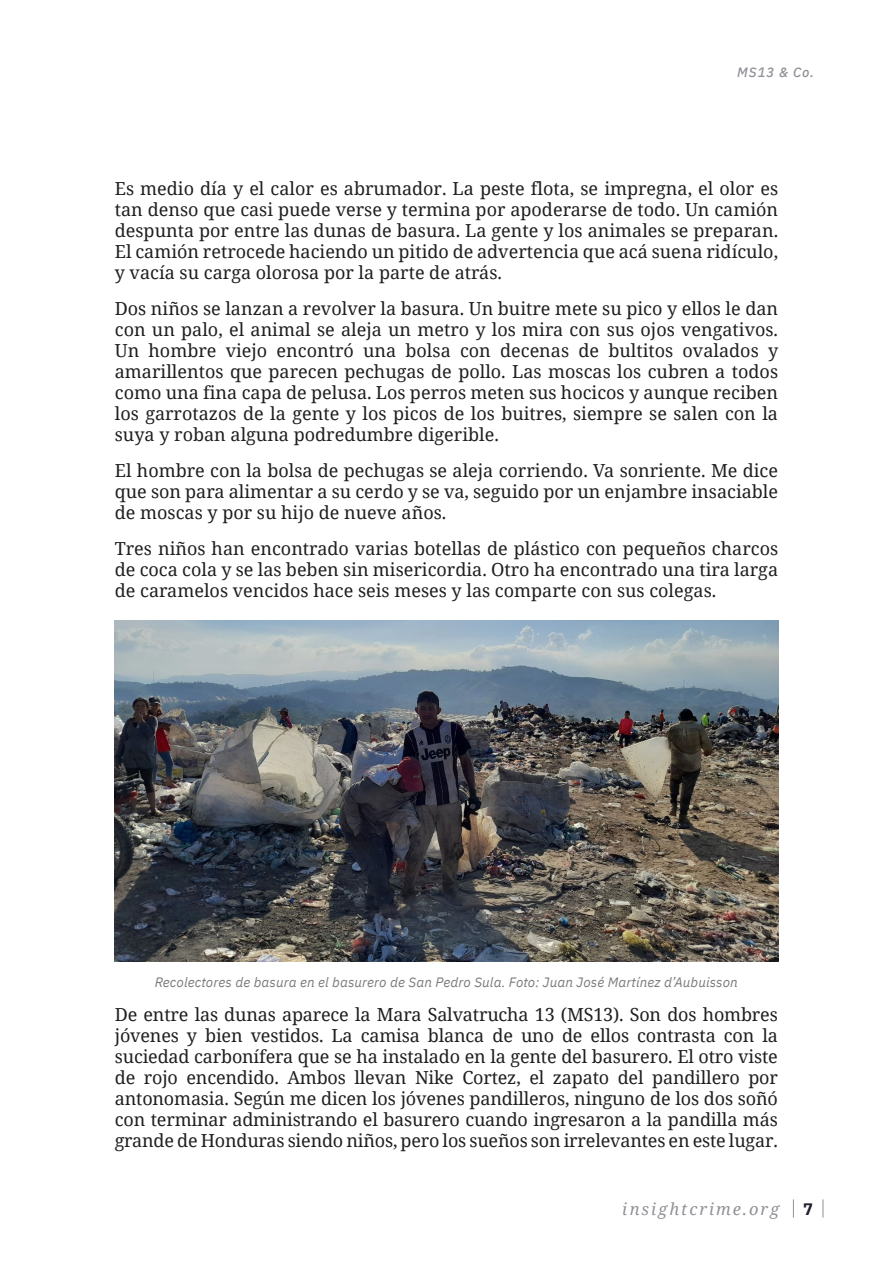
<style>
.page{position:relative;width:893px;height:1263px;background:#fff}
.page>*{position:absolute;margin:0;border:0;box-sizing:border-box;transform-origin:0 0}
.t1{font:18px/21px "Noto Serif";color:#1f1f1f;text-align:justify}
.t2{font:italic 16.5px "Noto Serif";letter-spacing:.12em;color:#201f2c}
.t3{font:700 16.5px "IBM Plex Sans";color:#201f2c}
.t4{font:italic 13.5px "IBM Plex Sans";letter-spacing:.01em;color:#7a7a7a}
.t5{font:italic 500 13.5px "IBM Plex Sans";letter-spacing:.06em;color:#201f2c}
</style>
<div class="page">
<svg style="left:793px;top:1199px;width:1px;height:18px"></svg>
<svg style="left:823px;top:1199px;width:1px;height:18px"></svg>
<img style="left:115px;top:621px;width:663px;height:340px">
<p class="t5" style="left:737px;top:62px;width:78px">MS13 &amp; Co.</p>
<p class="t1" style="left:115px;top:177px;width:665px">Es medio día y el calor es abrumador. La peste flota, se impregna, el olor es tan denso que casi puede verse y termina por apoderarse de todo. Un camión despunta por entre las dunas de basura. La gente y los animales se preparan.<br>El camión retrocede haciendo un pitido de advertencia que acá suena ridículo, y vacía su carga olorosa por la parte de atrás.</p>
<p class="t1" style="left:115px;top:297px;width:665px">Dos niños se lanzan a revolver la basura. Un buitre mete su pico y ellos le dan con un palo, el animal se aleja un metro y los mira con sus ojos vengativos.<br>Un hombre viejo encontró una bolsa con decenas de bultitos ovalados y amarillentos que parecen pechugas de pollo. Las moscas los cubren a todos como una fina capa de pelusa. Los perros meten sus hocicos y aunque reciben los garrotazos de la gente y los picos de los buitres, siempre se salen con la suya y roban alguna podredumbre digerible.</p>
<p class="t1" style="left:115px;top:459px;width:665px">El hombre con la bolsa de pechugas se aleja corriendo. Va sonriente. Me dice que son para alimentar a su cerdo y se va, seguido por un enjambre insaciable de moscas y por su hijo de nueve años.</p>
<p class="t1" style="left:115px;top:537px;width:665px">Tres niños han encontrado varias botellas de plástico con pequeños charcos de coca cola y se las beben sin misericordia. Otro ha encontrado una tira larga de caramelos vencidos hace seis meses y las comparte con sus colegas.</p>
<p class="t4" style="left:155px;top:972px;width:585px">Recolectores de basura en el basurero de San Pedro Sula. Foto: Juan José Martínez d’Aubuisson</p>
<p class="t1" style="left:115px;top:1003px;width:665px">De entre las dunas aparece la Mara Salvatrucha 13 (MS13). Son dos hombres jóvenes y bien vestidos. La camisa blanca de uno de ellos contrasta con la suciedad carbonífera que se ha instalado en la gente del basurero. El otro viste de rojo encendido. Ambos llevan Nike Cortez, el zapato del pandillero por antonomasia. Según me dicen los jóvenes pandilleros, ninguno de los dos soñó con terminar administrando el basurero cuando ingresaron a la pandilla más grande de Honduras siendo niños, pero los sueños son irrelevantes en este lugar.</p>
<p class="t2" style="left:623px;top:1197px;width:158px">insightcrime.org</p>
<p class="t3" style="left:803px;top:1196px;width:11px">7</p>
</div>
